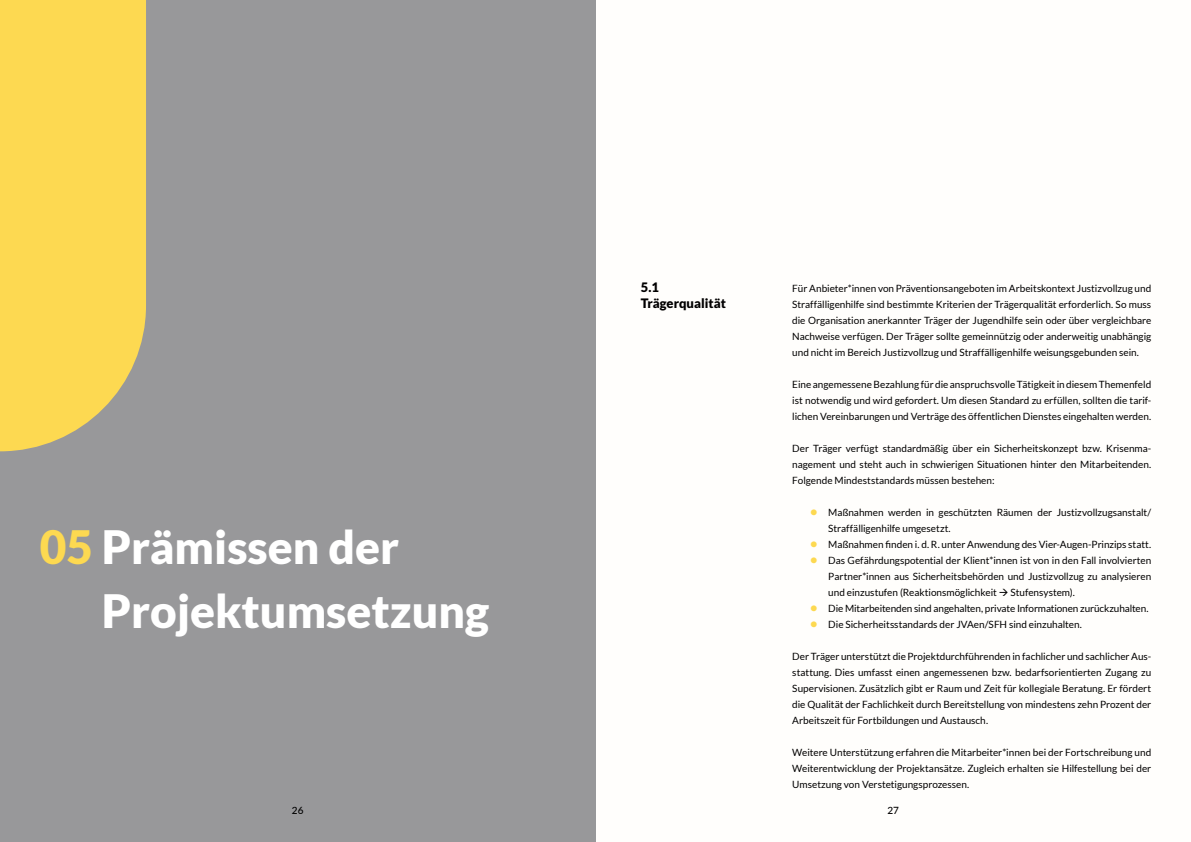
<style>
.page{position:relative;width:1191px;height:842px;background:#fff}
.page>*{position:absolute;margin:0;border:0;box-sizing:border-box;transform-origin:0 0}
.t1{font:900 46px/64px "Lato";color:#fff}
.t2{font:900 13px/16px "Lato";color:#000}
.t3{font:10px/16px "Lato";letter-spacing:-.005em;color:#000;text-align:justify}
.t4{font:500 10px "Lato";color:#000}
.s1{color:#fdd951}
</style>
<div class="page">
<div style="left:0;top:0;width:595px;height:842px;background:#98989a"></div>
<div style="left:0;top:0;width:146px;height:451px;background:#fdd951"></div>
<h1 class="t1" style="left:102px;top:514px;width:389px;text-indent:-62px"><span class="s1">05</span> Prämissen der<br>Projektumsetzung</h1>
<h2 class="t2" style="left:641px;top:279px;width:87px">5.1<br>Trägerqualität</h2>
<p class="t3" style="left:792px;top:280px;width:360px">Für Anbieter*innen von Präventionsangeboten im Arbeitskontext Justizvollzug und Straffälligenhilfe sind bestimmte Kriterien der Trägerqualität erforderlich. So muss die Organisation anerkannter Träger der Jugendhilfe sein oder über vergleichbare Nachweise verfügen. Der Träger sollte gemeinnützig oder anderweitig unabhängig und nicht im Bereich Justizvollzug und Straffälligenhilfe weisungsgebunden sein.</p>
<p class="t3" style="left:792px;top:376px;width:360px">Eine angemessene Bezahlung für die anspruchsvolle Tätigkeit in diesem Themenfeld ist notwendig und wird gefordert. Um diesen Standard zu erfüllen, sollten die tarif&shy;lichen Vereinbarungen und Verträge des öffentlichen Dienstes eingehalten werden.</p>
<p class="t3" style="left:792px;top:440px;width:360px">Der Träger verfügt standardmäßig über ein Sicherheitskonzept bzw. Krisenma&shy;nagement und steht auch in schwierigen Situationen hinter den Mitarbeitenden.<br>Folgende Mindeststandards müssen bestehen:</p>
<p class="t3" style="left:828px;top:504px;width:324px;text-align:left">Maßnahmen werden in geschützten Räumen der Justizvollzugsanstalt/ Straffälligenhilfe umgesetzt.<br>Maßnahmen finden i. d. R. unter Anwendung des Vier-Augen-Prinzips statt.<br>Das Gefährdungspotential der Klient*innen ist von in den Fall involvierten Partner*innen aus Sicherheitsbehörden und Justizvollzug zu analysieren und einzustufen (Reaktionsmöglichkeit → Stufensystem).<br>Die Mitarbeitenden sind angehalten, private Informationen zurückzuhalten.<br>Die Sicherheitsstandards der JVAen/SFH sind einzuhalten.</p>
<p class="t3" style="left:792px;top:648px;width:360px">Der Träger unterstützt die Projektdurchführenden in fachlicher und sachlicher Aus&shy;stattung. Dies umfasst einen angemessenen bzw. bedarfsorientierten Zugang zu Supervisionen. Zusätzlich gibt er Raum und Zeit für kollegiale Beratung. Er fördert die Qualität der Fachlichkeit durch Bereitstellung von mindestens zehn Prozent der Arbeitszeit für Fortbildungen und Austausch.</p>
<p class="t3" style="left:792px;top:744px;width:360px">Weitere Unterstützung erfahren die Mitarbeiter*innen bei der Fortschreibung und Weiterentwicklung der Projektansätze. Zugleich erhalten sie Hilfestellung bei der Umsetzung von Verstetigungsprozessen.</p>
<p class="t4" style="left:292px;top:803px;width:13px">26</p>
<p class="t4" style="left:887px;top:803px;width:13px">27</p>
</div>
